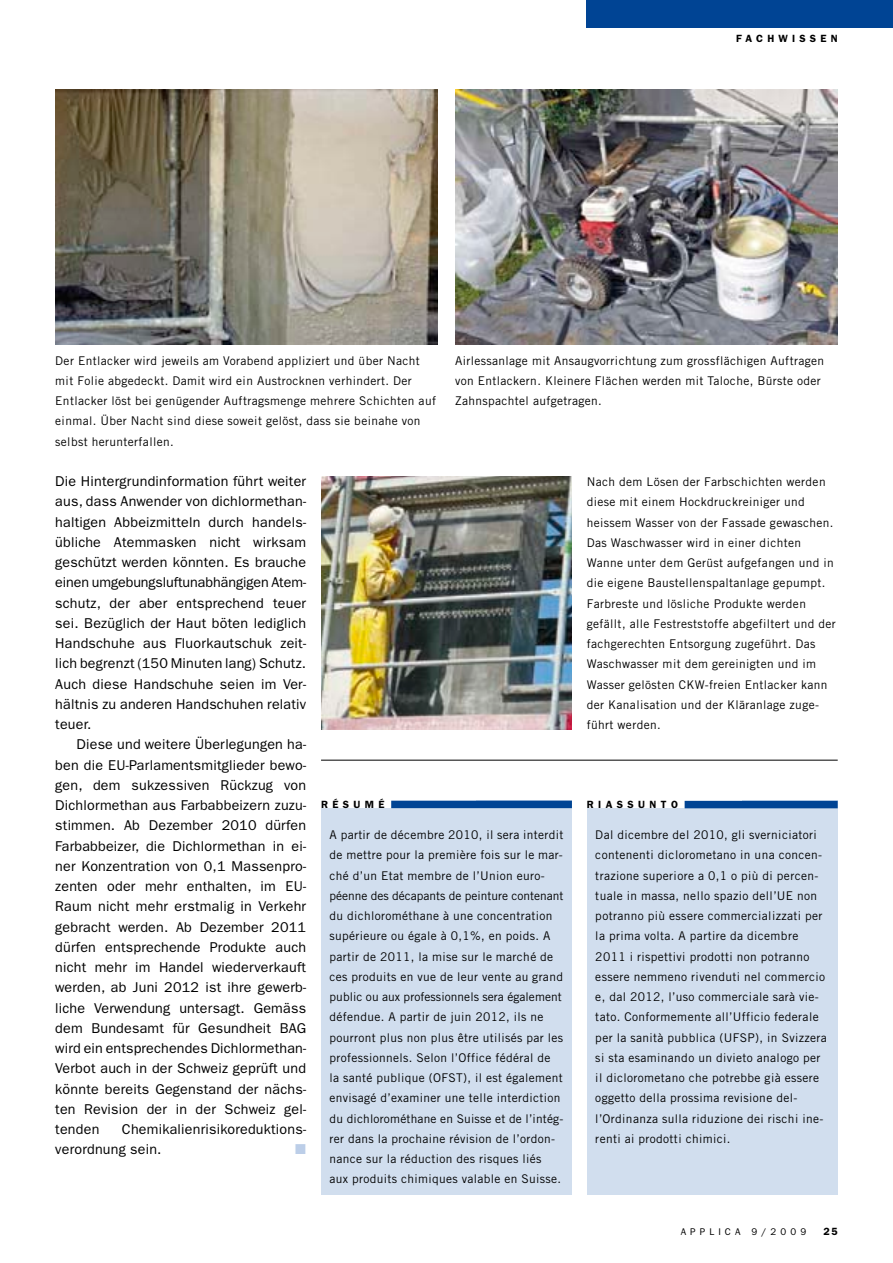
<style>
.page{position:relative;width:893px;height:1263px;background:#fff}
.page>*{position:absolute;margin:0;border:0;box-sizing:border-box;transform-origin:0 0}
.t1{font:14.25px/20.2px "Franklin Gothic";letter-spacing:.015em;color:#000;text-align:justify}
.t2{font:14.25px "Zapf Dingbats";color:#bccee8}
.t3{font:12px/20.2px "Trade Gothic";letter-spacing:.03em;color:#000}
.t4{font:600 10.5px "Franklin Gothic";letter-spacing:.4em;color:#000}
.t5{font:9.75px "Franklin Gothic";letter-spacing:.42em;color:#000}
</style>
<div class="page">
<div style="left:587px;top:0;width:306px;height:28px;background:#004494"></div>
<div style="left:321px;top:801px;width:251px;height:394px;background:#d1deee"></div>
<div style="left:321px;top:799px;width:155px;height:9px;background:#fff"></div>
<div style="left:391px;top:801px;width:181px;height:7px;background:#004494"></div>
<img style="left:55px;top:89px;width:383px;height:255px">
<img style="left:455px;top:89px;width:383px;height:255px">
<div style="left:587px;top:801px;width:251px;height:394px;background:#d1deee"></div>
<div style="left:587px;top:800px;width:155px;height:8px;background:#fff"></div>
<div style="left:685px;top:801px;width:153px;height:7px;background:#004494"></div>
<img style="left:321px;top:477px;width:251px;height:252px">
<hr style="left:321px;top:760px;width:517px;height:1px;background:#000">
<p class="t4" style="left:736px;top:32px;width:103px">FACHWISSEN</p>
<p class="t3" style="left:55px;top:350px;width:382px">Der Entlacker wird jeweils am Vorabend appliziert und über Nacht mit Folie abgedeckt. Damit wird ein Austrocknen verhindert. Der Entlacker löst bei genügender Auftragsmenge mehrere Schichten auf einmal. Über Nacht sind diese soweit gelöst, dass sie beinahe von selbst herunterfallen.</p>
<p class="t3" style="left:455px;top:350px;width:371px">Airlessanlage mit Ansaugvorrichtung zum grossflächigen Auftragen von Entlackern. Kleinere Flächen werden mit Taloche, Bürste oder<br>Zahnspachtel aufgetragen.</p>
<p class="t1" style="left:55px;top:471px;width:252px">Die Hintergrundinformation führt weiter aus, dass Anwender von dichlormethan&shy;haltigen Abbeizmitteln durch handels&shy;übliche Atemmasken nicht wirksam geschützt werden könnten. Es brauche einen umgebungsluftunabhängigen Atem&shy;schutz, der aber entsprechend teuer sei. Bezüglich der Haut böten lediglich Handschuhe aus Fluorkautschuk zeit&shy;lich begrenzt (150 Minuten lang) Schutz.<br>Auch diese Handschuhe seien im Ver&shy;hältnis zu anderen Handschuhen relativ teuer.</p>
<p class="t1" style="left:55px;top:734px;width:252px;text-indent:21px">Diese und weitere Überlegungen ha&shy;ben die EU-Parlamentsmitglieder bewo&shy;gen, dem sukzessiven Rückzug von Dichlormethan aus Farbabbeizern zuzu&shy;stimmen. Ab Dezember 2010 dürfen Farbabbeizer, die Dichlormethan in ei&shy;ner Konzentration von 0,1 Massenpro&shy;zenten oder mehr enthalten, im EU-Raum nicht mehr erstmalig in Verkehr gebracht werden. Ab Dezember 2011 dürfen entsprechende Produkte auch nicht mehr im Handel wiederverkauft werden, ab Juni 2012 ist ihre gewerb&shy;liche Verwendung untersagt. Gemäss dem Bundesamt für Gesundheit BAG wird ein entsprechendes Dichlormethan-Verbot auch in der Schweiz geprüft und könnte bereits Gegenstand der nächs&shy;ten Revision der in der Schweiz gel&shy;tenden</p>
<p class="t1" style="left:55px;top:1119px;width:252px;text-indent:67px">Chemikalienrisikoreduktions&shy;verordnung sein.</p>
<p class="t2" style="left:295px;top:1143px;width:12px">■</p>
<p class="t4" style="left:321px;top:798px;width:65px">RÉSUMÉ</p>
<p class="t3" style="left:330px;top:824px;width:235px">A partir de décembre 2010, il sera interdit de mettre pour la première fois sur le mar&shy;ché d’un Etat membre de l’Union euro&shy;péenne des décapants de peinture contenant du dichlorométhane à une concentration supérieure ou égale à 0,1%, en poids. A partir de 2011, la mise sur le marché de ces produits en vue de leur vente au grand public ou aux professionnels sera également défendue. A partir de juin 2012, ils ne pourront plus non plus être utilisés par les professionnels. Selon l’Office fédéral de<br>la santé publique (OFST), il est également envisagé d’examiner une telle interdiction du dichlorométhane en Suisse et de l’intég&shy;rer dans la prochaine révision de l’ordon&shy;nance sur la réduction des risques liés<br>aux produits chimiques valable en Suisse.</p>
<p class="t3" style="left:587px;top:471px;width:251px">Nach dem Lösen der Farbschichten werden diese mit einem Hockdruckreiniger und heissem Wasser von der Fassade gewaschen.<br>Das Waschwasser wird in einer dichten Wanne unter dem Gerüst aufgefangen und in die eigene Baustellenspaltanlage gepumpt.<br>Farbreste und lösliche Produkte werden gefällt, alle Festreststoffe abgefiltert und der fachgerechten Entsorgung zugeführt. Das Waschwasser mit dem gereinigten und im Wasser gelösten CKW-freien Entlacker kann der Kanalisation und der Kläranlage zuge&shy;führt werden.</p>
<p class="t4" style="left:587px;top:798px;width:21px">R IASS</p>
<p class="t4" style="left:638px;top:798px;width:41px">UN TO</p>
<p class="t3" style="left:595px;top:824px;width:233px">Dal dicembre del 2010, gli sverniciatori contenenti diclorometano in una concen&shy;trazione superiore a 0,1 o più di percen&shy;tuale in massa, nello spazio dell’UE non potranno più essere commercializzati per la prima volta. A partire da dicembre 2011 i rispettivi prodotti non potranno essere nemmeno rivenduti nel commercio e, dal 2012, l’uso commerciale sarà vie&shy;tato. Conformemente all’Ufficio federale per la sanità pubblica (UFSP), in Svizzera si sta esaminando un divieto analogo per il diclorometano che potrebbe già essere oggetto della prossima revisione del&shy;l’Ordinanza sulla riduzione dei rischi ine&shy;renti ai prodotti chimici.</p>
<p class="t5" style="left:681px;top:1226px;width:127px">Applica 9/2009</p>
<p class="t4" style="left:823px;top:1225px;width:16px">25</p>
</div>
